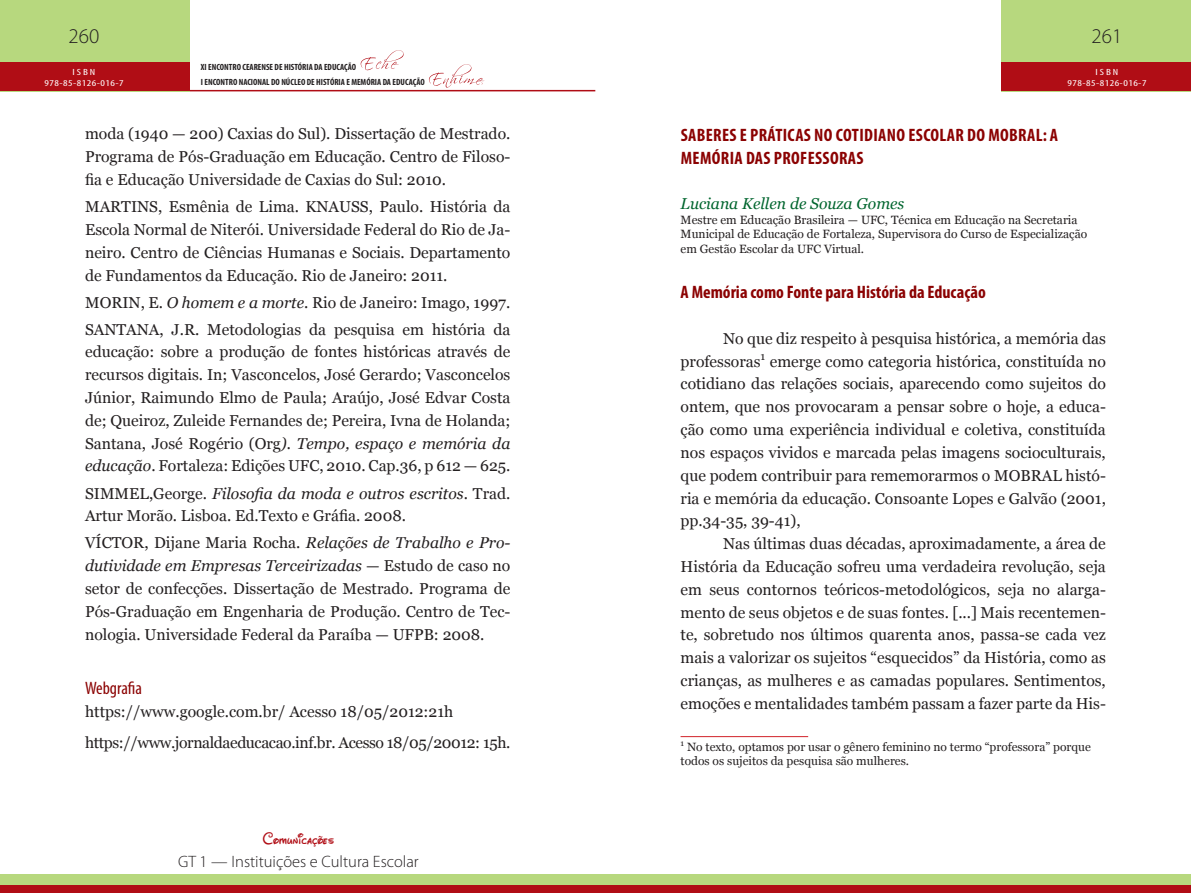
<style>
.page{position:relative;width:1191px;height:893px;background:#fff}
.page>*{position:absolute;margin:0;border:0;box-sizing:border-box;transform-origin:0 0}
.t1{font:300 21px "Myriad Pro";color:#231f20}
.TÍTULO_01{font:700 condensed 18px/22.8px "Myriad Pro";letter-spacing:.02em;color:#8b0202}
.TÍTULO_02{font:700 condensed 18px "Myriad Pro";color:#8b0202}
.TÍTULO_03{font:condensed 18px "Myriad Pro";color:#8b0202}
.t2{font:300 16.5px "Myriad Pro";color:#231f20}
.t3{font:16.5px "Waltograph";letter-spacing:.01em;color:#b00d15}
.t4{font:15.75px/22.8px "Georgia";color:#231f20;text-align:justify}
.t5{font:15.75px "Georgia";letter-spacing:-.025em;color:#231f20}
.AUTOR{font:italic 15.75px "Georgia";color:#00652e}
.DADOS_AUTOR{font:12px/14.4px "Georgia";color:#231f20}
.RODAPÉ{font:12px/14.4px "Georgia";color:#231f20}
.t6{font:700 condensed 9px/15px "Myriad Pro";color:#231f20}
.t7{font:condensed 9px/10.8px "Myriad Pro";letter-spacing:.04em;color:#fff;text-align:center;scale:1.3 1}
.s1{font-style:italic}
</style>
<div class="page">
<div style="left:595px;top:874px;width:596px;height:19px;background:#b7d87e"></div>
<div style="left:595px;top:885px;width:596px;height:8px;background:#b00d15"></div>
<div style="left:1001px;top:0;width:190px;height:91px;background:#b7d87e"></div>
<div style="left:1001px;top:63px;width:190px;height:28px;background:#b00d15"></div>
<hr style="left:189px;top:90px;width:406px;height:1px;background:#b00d15">
<div style="left:0;top:0;width:189px;height:91px;background:#b7d87e"></div>
<div style="left:0;top:63px;width:189px;height:28px;background:#b00d15"></div>
<svg style="left:361px;top:50px;width:43px;height:20px"></svg>
<svg style="left:429px;top:64px;width:55px;height:24px"></svg>
<div style="left:0;top:874px;width:595px;height:19px;background:#b7d87e"></div>
<div style="left:0;top:885px;width:595px;height:8px;background:#b00d15"></div>
<hr style="left:680px;top:736px;width:128px;height:1px;background:#d1232a">
<h1 class="t1" style="left:69px;top:24px;width:32px">260</h1>
<p class="t7" style="left:44px;top:66px;width:62px">ISBN<br>978-85-8126-016-7</p>
<p class="t6" style="left:201px;top:60px;width:225px">XI ENCONTRO CEARENSE DE HISTÓRIA DA EDUCAÇÃO<br>I ENCONTRO NACIONAL DO NÚCLEO DE HISTÓRIA E MEMÓRIA DA EDUCAÇÃO</p>
<p class="t4" style="left:85px;top:123px;width:427px">moda (1940 — 200) Caxias do Sul). Dissertação de Mestrado.<br>Programa de Pós-Graduação em Educação. Centro de Filoso&shy;fia e Educação Universidade de Caxias do Sul: 2010.</p>
<p class="t4" style="left:85px;top:196px;width:427px">MARTINS, Esmênia de Lima. KNAUSS, Paulo. História da Escola Normal de Niterói. Universidade Federal do Rio de Ja&shy;neiro. Centro de Ciências Humanas e Sociais. Departamento de Fundamentos da Educação. Rio de Janeiro: 2011.</p>
<p class="t4" style="left:85px;top:291px;width:427px">MORIN, E. <span class="s1">O homem e a morte</span>. Rio de Janeiro: Imago, 1997.</p>
<p class="t4" style="left:85px;top:318px;width:427px">SANTANA, J.R. Metodologias da pesquisa em história da educação: sobre a produção de fontes históricas através de recursos digitais. In; Vasconcelos, José Gerardo; Vasconcelos Júnior, Raimundo Elmo de Paula; Araújo, José Edvar Costa de; Queiroz, Zuleide Fernandes de; Pereira, Ivna de Holanda; Santana, José Rogério (Org<span class="s1">). Tempo, espaço e memória da educação</span>. Fortaleza: Edições UFC, 2010. Cap.36, p 612 — 625.</p>
<p class="t4" style="left:85px;top:482px;width:427px">SIMMEL,George. <span class="s1">Filosofia da moda e outros escritos</span>. Trad.<br>Artur Morão. Lisboa. Ed.Texto e Gráfia. 2008.</p>
<p class="t4" style="left:85px;top:532px;width:427px">VÍCTOR, Dijane Maria Rocha. <span class="s1">Relações de Trabalho e Pro&shy;dutividade em Empresas Terceirizadas</span> — Estudo de caso no setor de confecções. Dissertação de Mestrado. Programa de Pós-Graduação em Engenharia de Produção. Centro de Tec&shy;nologia. Universidade Federal da Paraíba — UFPB: 2008.</p>
<p class="TÍTULO_03" style="left:85px;top:677px;width:58px">Webgrafia</p>
<p class="t4" style="left:85px;top:700px;width:370px">https://www.google.com.br/ Acesso 18/05/2012:21h</p>
<p class="t5" style="left:85px;top:733px;width:427px">https://www.jornaldaeducacao.inf.br. Acesso 18/05/20012: 15h.</p>
<p class="t3" style="left:263px;top:826px;width:73px">Comunicações</p>
<p class="t2" style="left:178px;top:852px;width:242px">GT 1 — Instituições e Cultura Escolar</p>
<h1 class="t1" style="left:1091px;top:24px;width:32px">261</h1>
<p class="t7" style="left:1067px;top:66px;width:62px">ISBN<br>978-85-8126-016-7</p>
<p class="TÍTULO_01" style="left:680px;top:123px;width:379px">SABERES E PRÁTICAS NO COTIDIANO ESCOLAR DO MOBRAL: A<br>MEMÓRIA DAS PROFESSORAS</p>
<p class="AUTOR" style="left:680px;top:194px;width:225px">Luciana Kellen de Souza Gomes</p>
<p class="DADOS_AUTOR" style="left:680px;top:213px;width:408px">Mestre em Educação Brasileira — UFC, Técnica em Educação na Secretaria<br>Municipal de Educação de Fortaleza, Supervisora do Curso de Especialização em Gestão Escolar da UFC Virtual.</p>
<p class="TÍTULO_02" style="left:680px;top:281px;width:307px">A Memória como Fonte para História da Educação</p>
<p class="t4" style="left:680px;top:327px;width:427px;text-indent:43px">No que diz respeito à pesquisa histórica, a memória das professoras<sup>1</sup> emerge como categoria histórica, constituída no cotidiano das relações sociais, aparecendo como sujeitos do ontem, que nos provocaram a pensar sobre o hoje, a educa&shy;ção como uma experiência individual e coletiva, constituída nos espaços vividos e marcada pelas imagens socioculturais, que podem contribuir para rememorarmos o MOBRAL histó&shy;ria e memória da educação. Consoante Lopes e Galvão (2001, pp.34-35, 39-41),</p>
<p class="t4" style="left:680px;top:533px;width:427px;text-indent:43px">Nas últimas duas décadas, aproximadamente, a área de História da Educação sofreu uma verdadeira revolução, seja em seus contornos teóricos-metodológicos, seja no alarga&shy;mento de seus objetos e de suas fontes. [...] Mais recentemen&shy;te, sobretudo nos últimos quarenta anos, passa-se cada vez mais a valorizar os sujeitos “esquecidos” da História, como as crianças, as mulheres e as camadas populares. Sentimentos, emoções e mentalidades também passam a fazer parte da His-</p>
<p class="RODAPÉ" style="left:680px;top:740px;width:412px"><sup>1</sup> No texto, optamos por usar o gênero feminino no termo “professora” porque todos os sujeitos da pesquisa são mulheres.</p>
</div>
